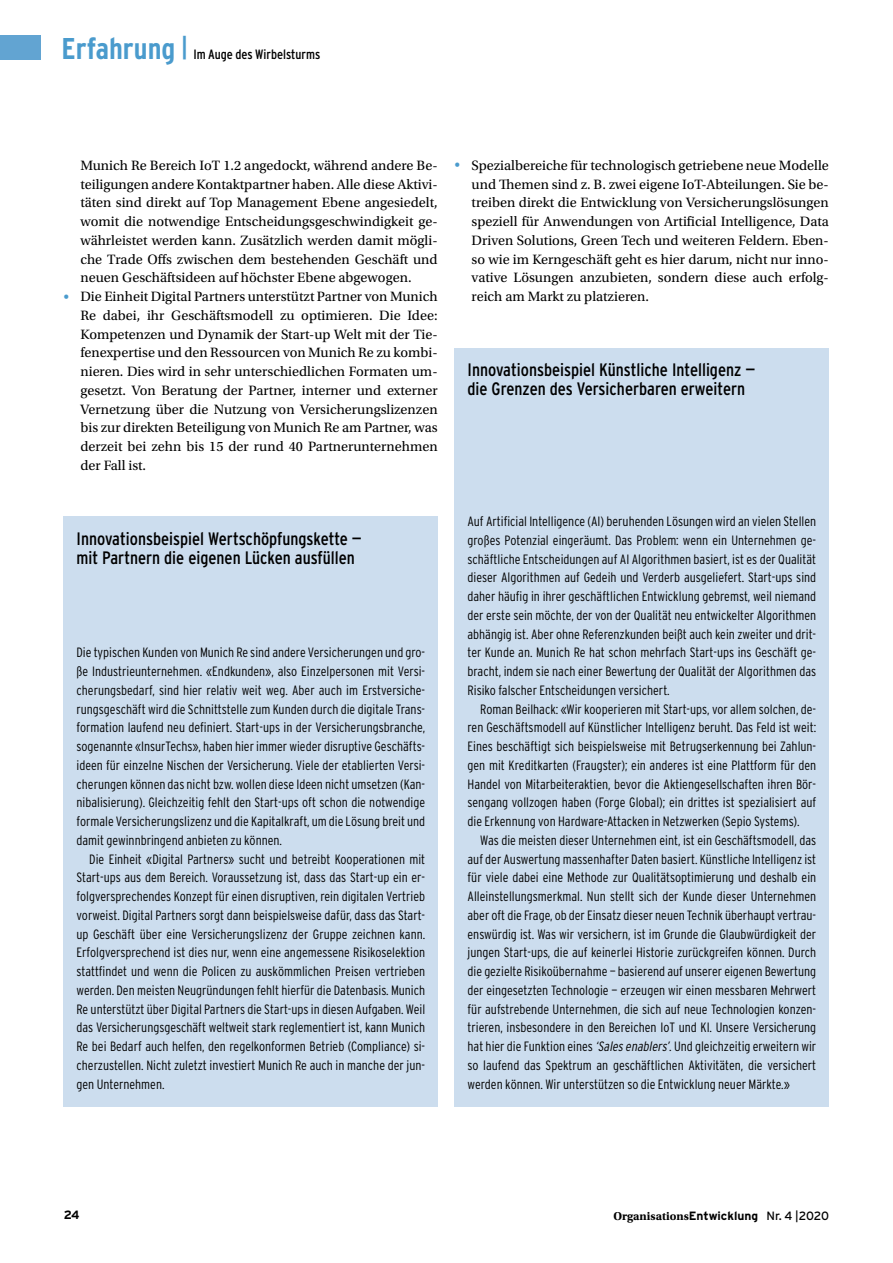
<style>
.page{position:relative;width:893px;height:1263px;background:#fff}
.page>*{position:absolute;margin:0;border:0;box-sizing:border-box;transform-origin:0 0}
.t1{font:condensed 18px/18.8px "Interstate";color:#000}
.t2{font:14.25px/18.8px "Utopia Std";color:#000;text-align:justify}
.t3{font:300 condensed 13.5px/18.8px "Interstate";color:#000;text-align:justify}
.t4{font:condensed 13.5px "Interstate";color:#000}
.t5{font:700 12px "Utopia Std";color:#000}
.t6{font:700 12px "Interstate";color:#000}
.s1{font-weight:700;font-size:30px;color:#4a9bcd}
.s2{color:#4a9bcd}
.s3{font-style:italic}
.s4{font-family:"Interstate"}
.s5{font-family:"Interstate";font-weight:400}
</style>
<div class="page">
<div style="left:0;top:36px;width:41px;height:24px;background:#62a4d2"></div>
<div style="left:455px;top:348px;width:374px;height:759px;background:#cde"></div>
<div style="left:64px;top:517px;width:374px;height:590px;background:#cde"></div>
<p class="t4" style="left:62px;top:47px;width:260px"><span class="s1">Erfahrung</span> <sup>|</sup> Im Auge des Wirbelsturms</p>
<p class="t2" style="left:80px;top:156px;width:359px">Munich Re Bereich IoT 1.2 angedockt, während andere Be&shy;teiligungen andere Kontaktpartner haben. Alle diese Aktivi&shy;täten sind direkt auf Top Management Ebene angesiedelt, womit die notwendige Entscheidungsgeschwindigkeit ge&shy;währleistet werden kann. Zusätzlich werden damit mögli&shy;che Trade Offs zwischen dem bestehenden Geschäft und neuen Geschäftsideen auf höchster Ebene abgewogen.</p>
<p class="t2" style="left:80px;top:287px;width:359px;text-indent:-17px"><span class="s2">•</span> Die Einheit Digital Partners unterstützt Partner von Munich Re dabei, ihr Geschäftsmodell zu optimieren. Die Idee:<br>Kompetenzen und Dynamik der Start-up Welt mit der Tie&shy;fenexpertise und den Ressourcen von Munich Re zu kombi&shy;nieren. Dies wird in sehr unterschiedlichen Formaten um&shy;gesetzt. Von Beratung der Partner, interner und externer Vernetzung über die Nutzung von Versicherungslizenzen bis zur direkten Beteiligung von Munich Re am Partner, was derzeit bei zehn bis 15 der rund 40 Partnerunternehmen der Fall ist.</p>
<p class="t2" style="left:472px;top:156px;width:359px;text-indent:-17px"><span class="s2">•</span> Spezialbereiche für technologisch getriebene neue Modelle und Themen sind z. B. zwei eigene IoT-Abteilungen. Sie be&shy;treiben direkt die Entwicklung von Versicherungslösungen speziell für Anwendungen von Artificial Intelligence, Data Driven Solutions, Green Tech und weiteren Feldern. Eben&shy;so wie im Kerngeschäft geht es hier darum, nicht nur inno&shy;vative Lösungen anzubieten, sondern diese auch erfolg&shy;reich am Markt zu platzieren.</p>
<h1 class="t1" style="left:468px;top:360px;width:289px">Innovationsbeispiel Künstliche Intelligenz — die Grenzen des Versicherbaren erweitern</h1>
<h1 class="t1" style="left:77px;top:529px;width:287px">Innovationsbeispiel Wertschöpfungskette — mit Partnern die eigenen Lücken ausfüllen</h1>
<p class="t3" style="left:77px;top:643px;width:350px">Die typischen Kunden von Munich Re sind andere Versicherungen und gro&shy;ße Industrieunternehmen. «Endkunden», also Einzelpersonen mit Versi&shy;cherungsbedarf, sind hier relativ weit weg. Aber auch im Erstversiche&shy;rungsgeschäft wird die Schnittstelle zum Kunden durch die digitale Trans&shy;formation laufend neu definiert. Start-ups in der Versicherungsbranche, sogenannte «InsurTechs», haben hier immer wieder disruptive Geschäfts&shy;ideen für einzelne Nischen der Versicherung. Viele der etablierten Versi&shy;cherungen können das nicht bzw. wollen diese Ideen nicht umsetzen (Kan&shy;nibalisierung). Gleichzeitig fehlt den Start-ups oft schon die notwendige formale Versicherungslizenz und die Kapitalkraft, um die Lösung breit und damit gewinnbringend anbieten zu können.</p>
<p class="t3" style="left:77px;top:849px;width:350px;text-indent:13px">Die Einheit «Digital Partners» sucht und betreibt Kooperationen mit Start-ups aus dem Bereich. Voraussetzung ist, dass das Start-up ein er&shy;folgversprechendes Konzept für einen disruptiven, rein digitalen Vertrieb vorweist. Digital Partners sorgt dann beispielsweise dafür, dass das Start&shy;up Geschäft über eine Versicherungslizenz der Gruppe zeichnen kann.<br>Erfolgversprechend ist dies nur, wenn eine angemessene Risikoselektion stattfindet und wenn die Policen zu auskömmlichen Preisen vertrieben werden. Den meisten Neugründungen fehlt hierfür die Datenbasis. Munich Re unterstützt über Digital Partners die Start-ups in diesen Aufgaben. Weil das Versicherungsgeschäft weltweit stark reglementiert ist, kann Munich Re bei Bedarf auch helfen, den regelkonformen Betrieb (Compliance) si&shy;cherzustellen. Nicht zuletzt investiert Munich Re auch in manche der jun&shy;gen Unternehmen.</p>
<p class="t3" style="left:468px;top:512px;width:350px">Auf Artificial Intelligence (AI) beruhenden Lösungen wird an vielen Stellen großes Potenzial eingeräumt. Das Problem: wenn ein Unternehmen ge&shy;schäftliche Entscheidungen auf AI Algorithmen basiert, ist es der Qualität dieser Algorithmen auf Gedeih und Verderb ausgeliefert. Start-ups sind daher häufig in ihrer geschäftlichen Entwicklung gebremst, weil niemand der erste sein möchte, der von der Qualität neu entwickelter Algorithmen abhängig ist. Aber ohne Referenzkunden beißt auch kein zweiter und drit&shy;ter Kunde an. Munich Re hat schon mehrfach Start-ups ins Geschäft ge&shy;bracht, indem sie nach einer Bewertung der Qualität der Algorithmen das Risiko falscher Entscheidungen versichert.</p>
<p class="t3" style="left:468px;top:699px;width:350px;text-indent:13px">Roman Beilhack: «Wir kooperieren mit Start-ups, vor allem solchen, de&shy;ren Geschäftsmodell auf Künstlicher Intelligenz beruht. Das Feld ist weit:<br>Eines beschäftigt sich beispielsweise mit Betrugserkennung bei Zahlun&shy;gen mit Kreditkarten (Fraugster); ein anderes ist eine Plattform für den Handel von Mitarbeiteraktien, bevor die Aktiengesellschaften ihren Bör&shy;sengang vollzogen haben (Forge Global); ein drittes ist spezialisiert auf die Erkennung von Hardware-Attacken in Netzwerken (Sepio Systems).</p>
<p class="t3" style="left:468px;top:831px;width:350px;text-indent:13px">Was die meisten dieser Unternehmen eint, ist ein Geschäftsmodell, das auf der Auswertung massenhafter Daten basiert. Künstliche Intelligenz ist für viele dabei eine Methode zur Qualitätsoptimierung und deshalb ein Alleinstellungsmerkmal. Nun stellt sich der Kunde dieser Unternehmen aber oft die Frage, ob der Einsatz dieser neuen Technik überhaupt vertrau&shy;enswürdig ist. Was wir versichern, ist im Grunde die Glaubwürdigkeit der jungen Start-ups, die auf keinerlei Historie zurückgreifen können. Durch die gezielte Risikoübernahme — basierend auf unserer eigenen Bewertung der eingesetzten Technologie — erzeugen wir einen messbaren Mehrwert für aufstrebende Unternehmen, die sich auf neue Technologien konzen&shy;trieren, insbesondere in den Bereichen IoT und KI. Unsere Versicherung hat hier die Funktion eines <span class="s3">‘Sales enablers’</span>. Und gleichzeitig erweitern wir so laufend das Spektrum an geschäftlichen Aktivitäten, die versichert werden können. Wir unterstützen so die Entwicklung neuer Märkte.»</p>
<p class="t6" style="left:64px;top:1208px;width:17px">24</p>
<p class="t5" style="left:613px;top:1209px;width:217px">Organisations<span class="s4">Entwicklung</span> <span class="s5">Nr. 4 |2020</span></p>
</div>
